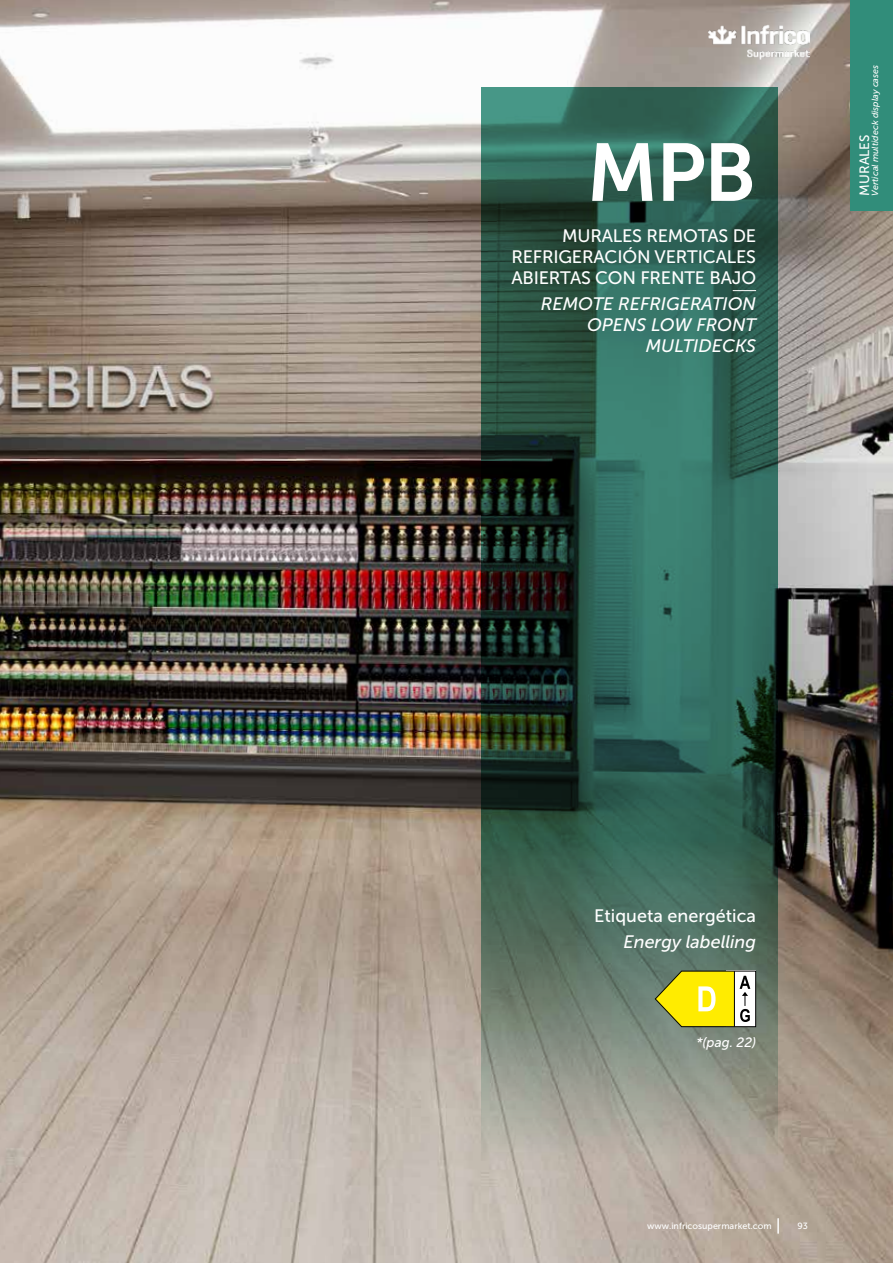
<style>
.page{position:relative;width:893px;height:1263px;background:#fff}
.page>*{position:absolute;margin:0;border:0;box-sizing:border-box;transform-origin:0 0}
.t1{font:81.3px "Museo Sans 700";color:#fff}
.t2{font:18px/21px "Museo Sans 500";letter-spacing:-.01em;color:#fff;text-align:justify}
.t3{font:italic 18px/21px "Museo Sans 500";color:#fff;text-align:right}
.t4{font:italic 13.5px "Museo Sans 500";color:#fff}
.t5{font:13.5px "Museo Sans 500";color:#fff}
.t6{font:italic 9px "Museo Sans 500";color:#fff}
.t7{font:9px "Museo Sans 500";color:#fff}
</style>
<div class="page">
<img style="left:0;top:0;width:893px;height:1263px">
<svg style="left:481px;top:88px;width:297px;height:1111px;background:#44695c"></svg>
<svg style="left:733px;top:290px;width:23px;height:1px"></svg>
<svg style="left:654px;top:970px;width:103px;height:57px"></svg>
<svg style="left:778px;top:1218px;width:1px;height:15px"></svg>
<div style="left:850px;top:0;width:43px;height:210px;background:#318d7a"></div>
<img style="left:707px;top:24px;width:102px;height:36px">
<h1 class="t1" style="left:587px;top:128px;width:171px">MPB</h1>
<p class="t2" style="left:511px;top:226px;width:246px;text-indent:51px">MURALES REMOTAS DE REFRIGERACIÓN VERTICALES ABIERTAS CON FRENTE BAJO</p>
<p class="t3" style="left:541px;top:293px;width:217px">REMOTE REFRIGERATION<br>OPENS LOW FRONT<br>MULTIDECKS</p>
<p class="t6" style="left:870px;top:196px;width:132px;rotate:-90deg">Vertical multideck display cases</p>
<p class="t5" style="left:857px;top:196px;width:62px;rotate:-90deg">MURALES</p>
<p class="t2" style="left:594px;top:906px;width:163px">Etiqueta energética</p>
<p class="t3" style="left:624px;top:931px;width:134px">Energy labelling</p>
<p class="t4" style="left:696px;top:1035px;width:61px">*(pag. 22)</p>
<p class="t7" style="left:647px;top:1221px;width:126px">www.infricosupermarket.com</p>
<p class="t7" style="left:797px;top:1221px;width:12px">93</p>
</div>
